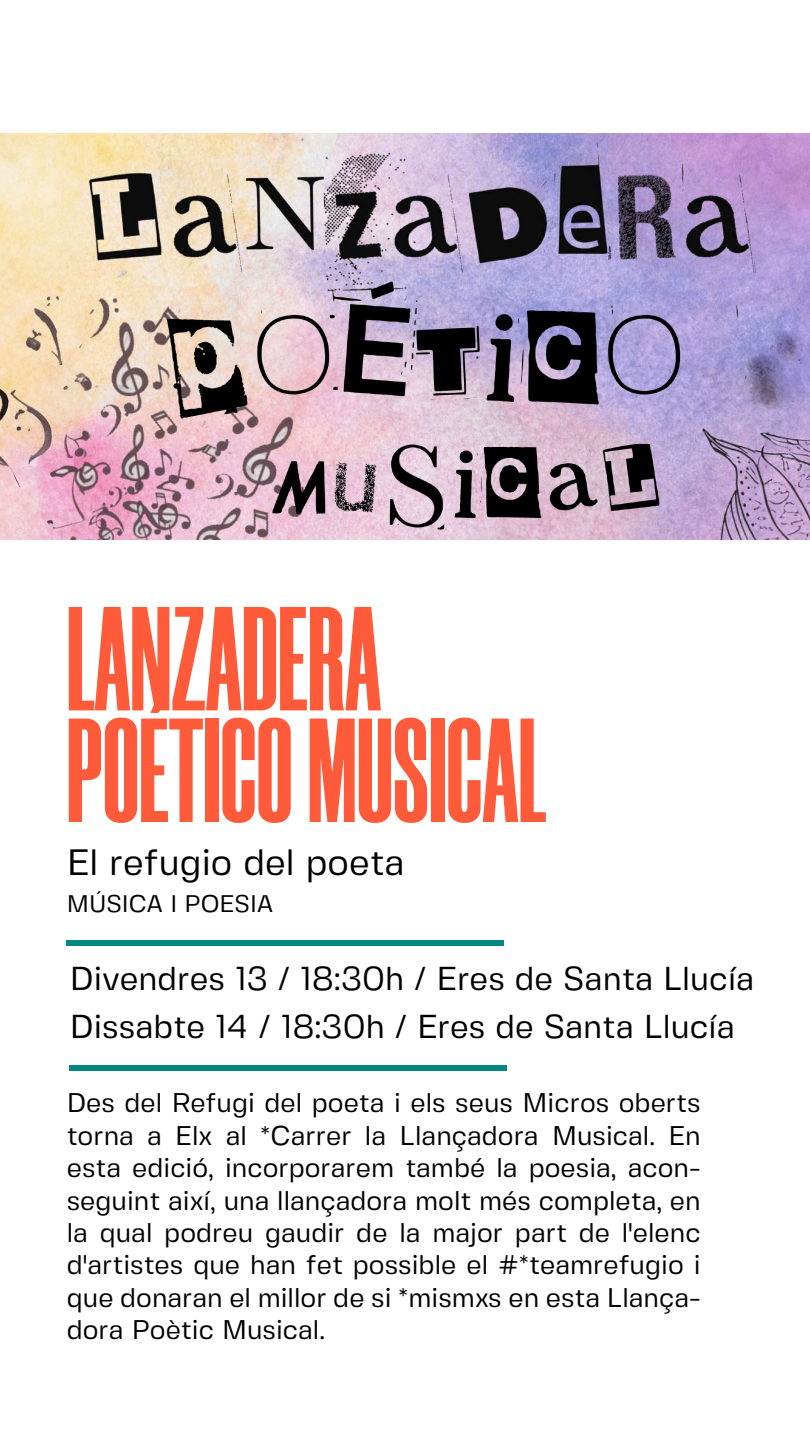
<style>
.page{position:relative;width:810px;height:1440px;background:#fff}
.page>*{position:absolute;margin:0;border:0;box-sizing:border-box;transform-origin:0 0}
.t1{font:800 147.98px/111.5px "Morganite";color:#ff5a39}
.t2{font:36.67px "Fivo Sans Modern";color:#000}
.t3{font:33.15px "Fivo Sans Modern";color:#000}
.t4{font:27px/32.4px "Fivo Sans Modern";color:#000;text-align:justify}
.t5{font:24px "Fivo Sans Modern";color:#000}
</style>
<div class="page">
<div style="left:67px;top:941px;width:437px;height:5px;background:#008880"></div>
<div style="left:70px;top:1065px;width:437px;height:5px;background:#008880"></div>
<img style="left:0;top:133px;width:810px;height:406px">
<h1 class="t1" style="left:67px;top:605px;width:481px">LANZADERA<br>POÉTICO MUSICAL</h1>
<h2 class="t2" style="left:67px;top:840px;width:339px">El refugio del poeta</h2>
<p class="t5" style="left:67px;top:889px;width:208px">MÚSICA I POESIA</p>
<p class="t3" style="left:70px;top:959px;width:686px">Divendres 13 / 18:30h / Eres de Santa Llucía</p>
<p class="t3" style="left:70px;top:1006px;width:666px">Dissabte 14 / 18:30h / Eres de Santa Llucía</p>
<p class="t4" style="left:67px;top:1087px;width:635px">Des del Refugi del poeta i els seus Micros oberts torna a Elx al *Carrer la Llançadora Musical. En esta edició, incorporarem també la poesia, acon&shy;seguint així, una llançadora molt més completa, en la qual podreu gaudir de la major part de l'elenc d'artistes que han fet possible el #*teamrefugio i que donaran el millor de si *mismxs en esta Llança&shy;dora Poètic Musical.</p>
</div>
